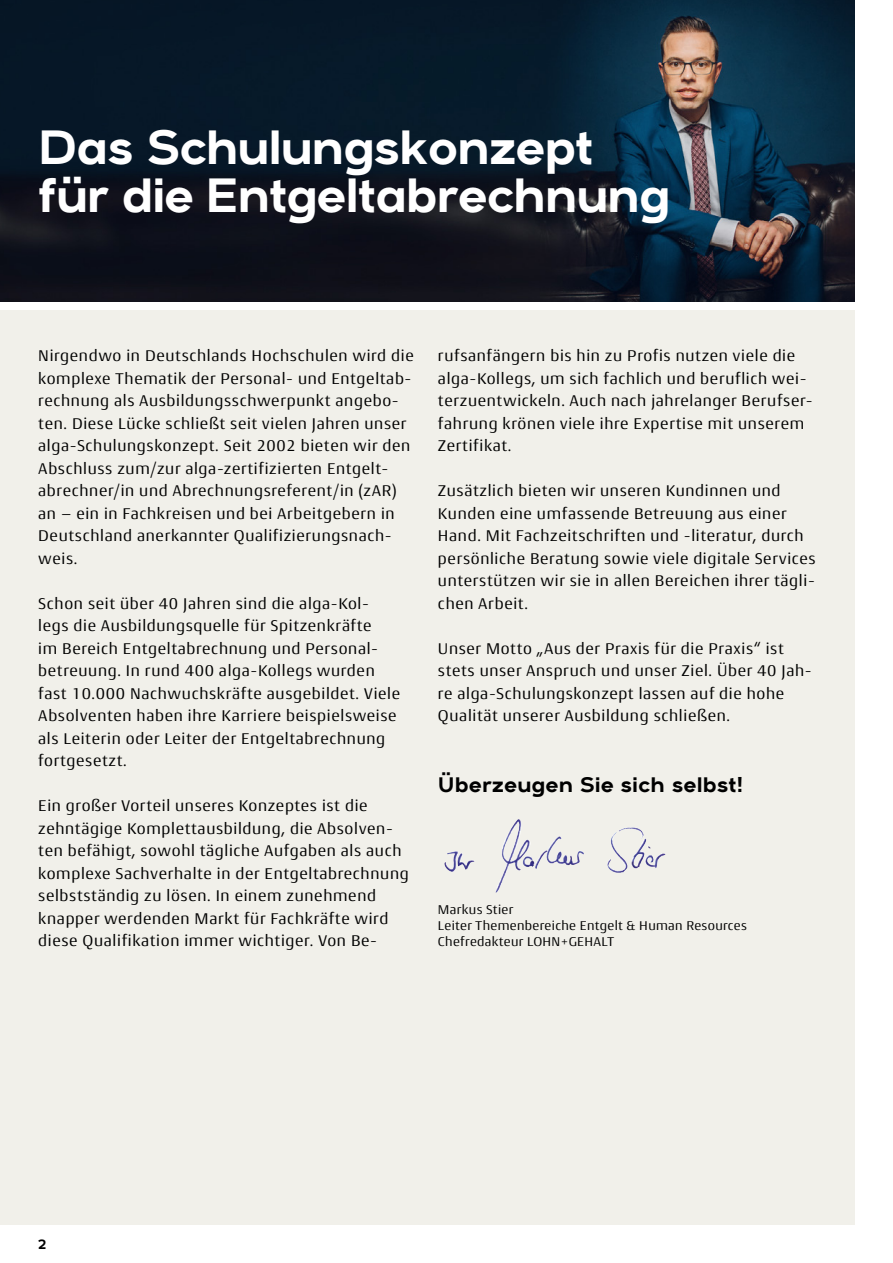
<style>
.page{position:relative;width:893px;height:1263px;background:#fff}
.page>*{position:absolute;margin:0;border:0;box-sizing:border-box;transform-origin:0 0}
.t1{font:700 48px/48px "Arkibal";letter-spacing:-.03em;color:#fff}
.t2{font:700 21px "Arkibal";color:#000}
.t3{font:16.5px/22.5px "Conto";letter-spacing:.04em;color:#000}
.t4{font:13.5px/16.2px "Conto";letter-spacing:.025em;color:#000}
.t5{font:700 13.5px "Arkibal";color:#000}
</style>
<div class="page">
<div style="left:0;top:310px;width:855px;height:915px;background:#f1f0ea"></div>
<img style="left:0;top:0;width:855px;height:302px">
<img style="left:444px;top:819px;width:207px;height:74px">
<h1 class="t1" style="left:38px;top:122px;width:634px">Das Schulungskonzept für die Entgeltabrechnung</h1>
<p class="t3" style="left:38px;top:344px;width:377px">Nirgendwo in Deutschlands Hochschulen wird die komplexe Thematik der Personal- und Entgeltab&shy;rechnung als Ausbildungsschwerpunkt angebo&shy;ten. Diese Lücke schließt seit vielen Jahren unser alga-Schulungskonzept. Seit 2002 bieten wir den Abschluss zum/zur alga-zertifizierten Entgelt&shy;abrechner/in und Abrechnungsreferent/in (zAR) an – ein in Fachkreisen und bei Arbeitgebern in Deutschland anerkannter Qualifizierungsnach&shy;weis.</p>
<p class="t3" style="left:38px;top:591px;width:363px">Schon seit über 40 Jahren sind die alga-Kol&shy;legs die Ausbildungsquelle für Spitzenkräfte<br>im Bereich Entgeltabrechnung und Personal&shy;betreuung. In rund 400 alga-Kollegs wurden fast 10.000 Nachwuchskräfte ausgebildet. Viele Absolventen haben ihre Karriere beispielsweise als Leiterin oder Leiter der Entgeltabrechnung fortgesetzt.</p>
<p class="t3" style="left:38px;top:794px;width:372px">Ein großer Vorteil unseres Konzeptes ist die zehntägige Komplettausbildung, die Absolven&shy;ten befähigt, sowohl tägliche Aufgaben als auch komplexe Sachverhalte in der Entgeltabrechnung selbstständig zu lösen. In einem zunehmend knapper werdenden Markt für Fachkräfte wird diese Qualifikation immer wichtiger. Von Be-</p>
<p class="t3" style="left:438px;top:344px;width:376px">rufsanfängern bis hin zu Profis nutzen viele die alga-Kollegs, um sich fachlich und beruflich wei&shy;terzuentwickeln. Auch nach jahrelanger Berufser&shy;fahrung krönen viele ihre Expertise mit unserem Zertifikat.</p>
<p class="t3" style="left:438px;top:479px;width:379px">Zusätzlich bieten wir unseren Kundinnen und Kunden eine umfassende Betreuung aus einer Hand. Mit Fachzeitschriften und -literatur, durch persönliche Beratung sowie viele digitale Services unterstützen wir sie in allen Bereichen ihrer tägli&shy;chen Arbeit.</p>
<p class="t3" style="left:438px;top:637px;width:375px">Unser Motto „Aus der Praxis für die Praxis“ ist stets unser Anspruch und unser Ziel. Über 40 Jah&shy;re alga-Schulungskonzept lassen auf die hohe Qualität unserer Ausbildung schließen.</p>
<p class="t2" style="left:438px;top:769px;width:307px">Überzeugen Sie sich selbst!</p>
<p class="t4" style="left:438px;top:901px;width:310px">Markus Stier<br>Leiter Themenbereiche Entgelt &amp; Human Resources<br>Chefredakteur LOHN+GEHALT</p>
<p class="t5" style="left:38px;top:1234px;width:9px">2</p>
</div>
